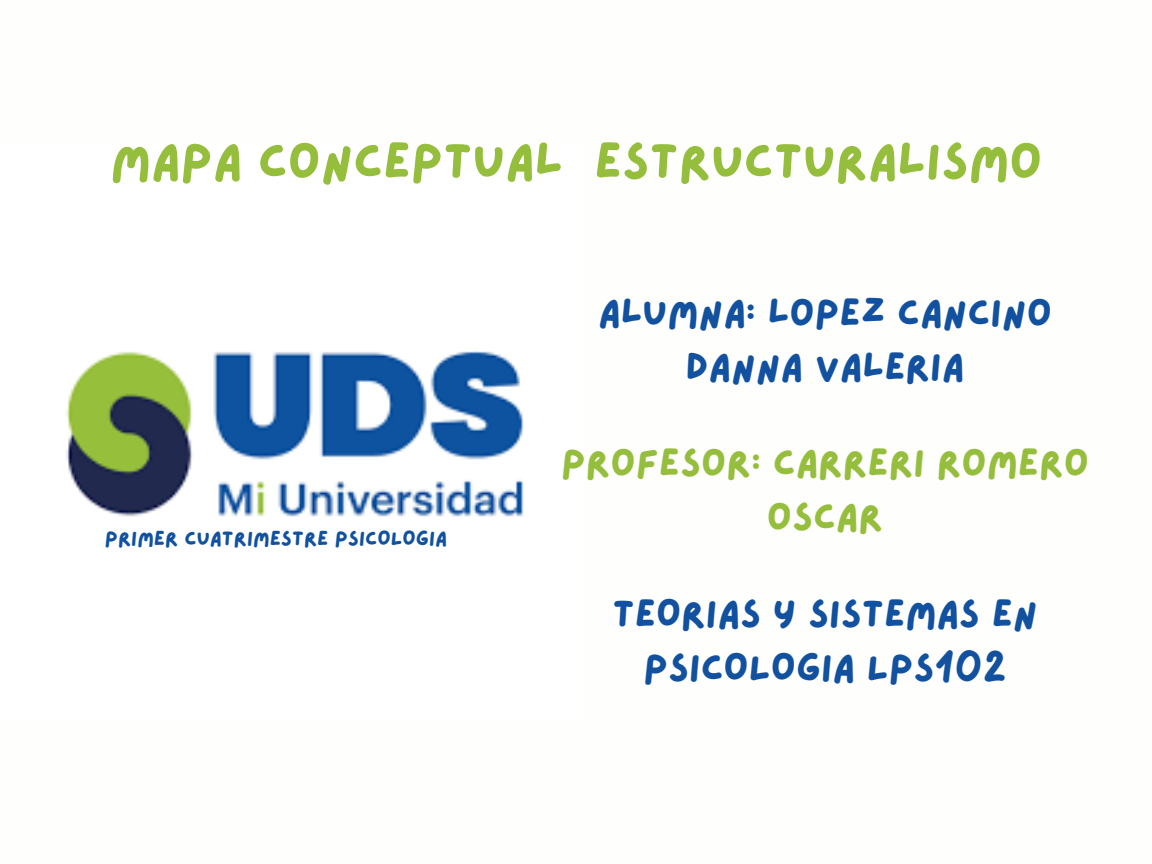
<style>
.page{position:relative;width:1152px;height:864px;background:#fff}
.page>*{position:absolute;margin:0;border:0;box-sizing:border-box;transform-origin:0 0}
.t1{font:51px "Lazydog";color:#96be3d}
.t2{font:39px/54px "Lazydog";color:#11519f;text-align:center}
.t3{font:39px/54px "Lazydog";color:#96be3d;text-align:center}
.t4{font:20.7px "Lazydog";color:#11519f}
</style>
<div class="page">
<img style="left:66px;top:351px;width:458px;height:166px">
<p class="t1" style="left:110px;top:136px;width:933px">MAPA CONCEPTUAL ESTRUCTURALISMO</p>
<h2 class="t4" style="left:105px;top:528px;width:344px">PRIMER CUATRIMESTRE PSICOLOGIA</h2>
<p class="t2" style="left:598px;top:287px;width:455px">ALUMNA: LOPEZ CANCINO<br>DANNA VALERIA</p>
<h3 class="t3" style="left:561px;top:437px;width:529px">PROFESOR: CARRERI ROMERO<br>OSCAR</h3>
<h3 class="t2" style="left:612px;top:588px;width:427px">TEORIAS Y SISTEMAS EN<br>PSICOLOGIA LPS102</h3>
</div>
